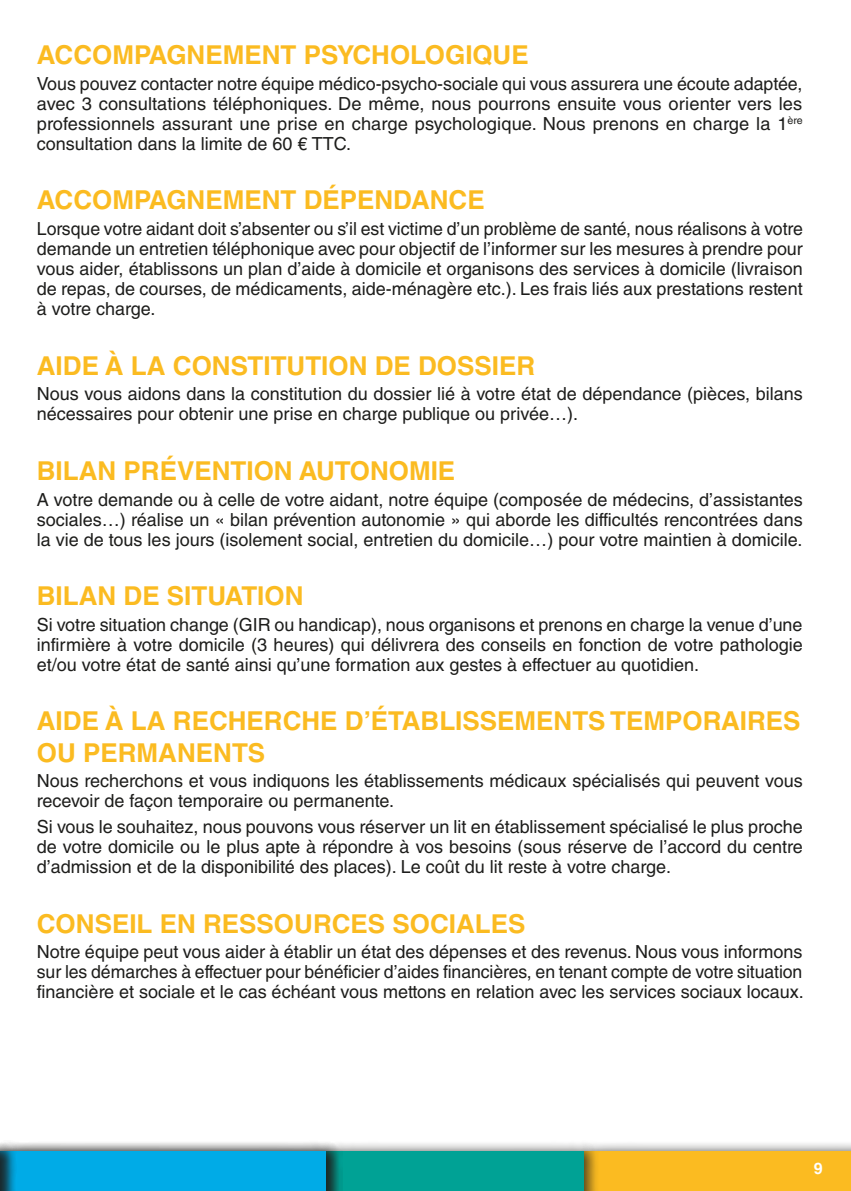
<style>
.page{position:relative;width:851px;height:1191px;background:#fff}
.page>*{position:absolute;margin:0;border:0;box-sizing:border-box;transform-origin:0 0}
.titres_jaunes{font:700 26px/31.2px "Helvetica LT Std";color:#fbbb21}
.texte{font:18px/20px "Helvetica LT Std";color:#1d1d1b;text-align:justify}
.t1{font:700 16px "Helvetica LT Std";color:#fff}
</style>
<div class="page">
<div style="left:578px;top:1140px;width:272px;height:51px;background:#1d1d1b;opacity:.75"></div>
<div style="left:583px;top:1151px;width:267px;height:40px;background:#fbbb21"></div>
<div style="left:320px;top:1140px;width:280px;height:51px;background:#1d1d1b;opacity:.75"></div>
<div style="left:326px;top:1151px;width:257px;height:40px;background:#00a295"></div>
<div style="left:0;top:1140px;width:342px;height:51px;background:#1d1d1b;opacity:.75"></div>
<div style="left:0;top:1151px;width:326px;height:40px;background:#00abe7"></div>
<div style="left:0;top:1140px;width:17px;height:51px;background:#1d1d1b;opacity:.75"></div>
<hr style="left:0;top:1151px;width:1px;height:40px;background:#fbbb21">
<p class="titres_jaunes" style="left:37px;top:39px;width:493px">ACCOMPAGNEMENT PSYCHOLOGIQUE</p>
<p class="texte" style="left:37px;top:73px;width:767px">Vous pouvez contacter notre équipe médico-psycho-sociale qui vous assurera une écoute adaptée, avec 3 consultations téléphoniques. De même, nous pourrons ensuite vous orienter vers les professionnels assurant une prise en charge psychologique. Nous prenons en charge la 1<sup>ère </sup>consultation dans la limite de 60 € TTC.</p>
<p class="titres_jaunes" style="left:37px;top:184px;width:449px">ACCOMPAGNEMENT DÉPENDANCE</p>
<p class="texte" style="left:37px;top:219px;width:767px">Lorsque votre aidant doit s’absenter ou s’il est victime d’un problème de santé, nous réalisons à votre demande un entretien téléphonique avec pour objectif de l’informer sur les mesures à prendre pour vous aider, établissons un plan d’aide à domicile et organisons des services à domicile (livraison de repas, de courses, de médicaments, aide-ménagère etc.). Les frais liés aux prestations restent à votre charge.</p>
<p class="titres_jaunes" style="left:37px;top:349px;width:500px">AIDE À LA CONSTITUTION DE DOSSIER</p>
<p class="texte" style="left:37px;top:384px;width:767px">Nous vous aidons dans la constitution du dossier lié à votre état de dépendance (pièces, bilans nécessaires pour obtenir une prise en charge publique ou privée…).</p>
<p class="titres_jaunes" style="left:37px;top:455px;width:420px">BILAN PRÉVENTION AUTONOMIE</p>
<p class="texte" style="left:37px;top:489px;width:767px">A votre demande ou à celle de votre aidant, notre équipe (composée de médecins, d’assistantes sociales…) réalise un « bilan prévention autonomie » qui aborde les difficultés rencontrées dans la vie de tous les jours (isolement social, entretien du domicile…) pour votre maintien à domicile.</p>
<p class="titres_jaunes" style="left:37px;top:580px;width:268px">BILAN DE SITUATION</p>
<p class="texte" style="left:37px;top:614px;width:767px">Si votre situation change (GIR ou handicap), nous organisons et prenons en charge la venue d’une infirmière à votre domicile (3 heures) qui délivrera des conseils en fonction de votre pathologie et/ou votre état de santé ainsi qu’une formation aux gestes à effectuer au quotidien.</p>
<p class="titres_jaunes" style="left:37px;top:705px;width:765px">AIDE À LA RECHERCHE D’ÉTABLISSEMENTS TEMPORAIRES<br>OU PERMANENTS</p>
<p class="texte" style="left:37px;top:771px;width:767px">Nous recherchons et vous indiquons les établissements médicaux spécialisés qui peuvent vous recevoir de façon temporaire ou permanente.</p>
<p class="texte" style="left:37px;top:816px;width:767px">Si vous le souhaitez, nous pouvons vous réserver un lit en établissement spécialisé le plus proche de votre domicile ou le plus apte à répondre à vos besoins (sous réserve de l’accord du centre d’admission et de la disponibilité des places). Le coût du lit reste à votre charge.</p>
<p class="titres_jaunes" style="left:37px;top:907px;width:490px">CONSEIL EN RESSOURCES SOCIALES</p>
<p class="texte" style="left:37px;top:942px;width:768px">Notre équipe peut vous aider à établir un état des dépenses et des revenus. Nous vous informons sur les démarches à effectuer pour bénéficier d’aides financières, en tenant compte de votre situation financière et sociale et le cas échéant vous mettons en relation avec les services sociaux locaux.</p>
<p class="t1" style="left:813px;top:1158px;width:10px">9</p>
</div>
